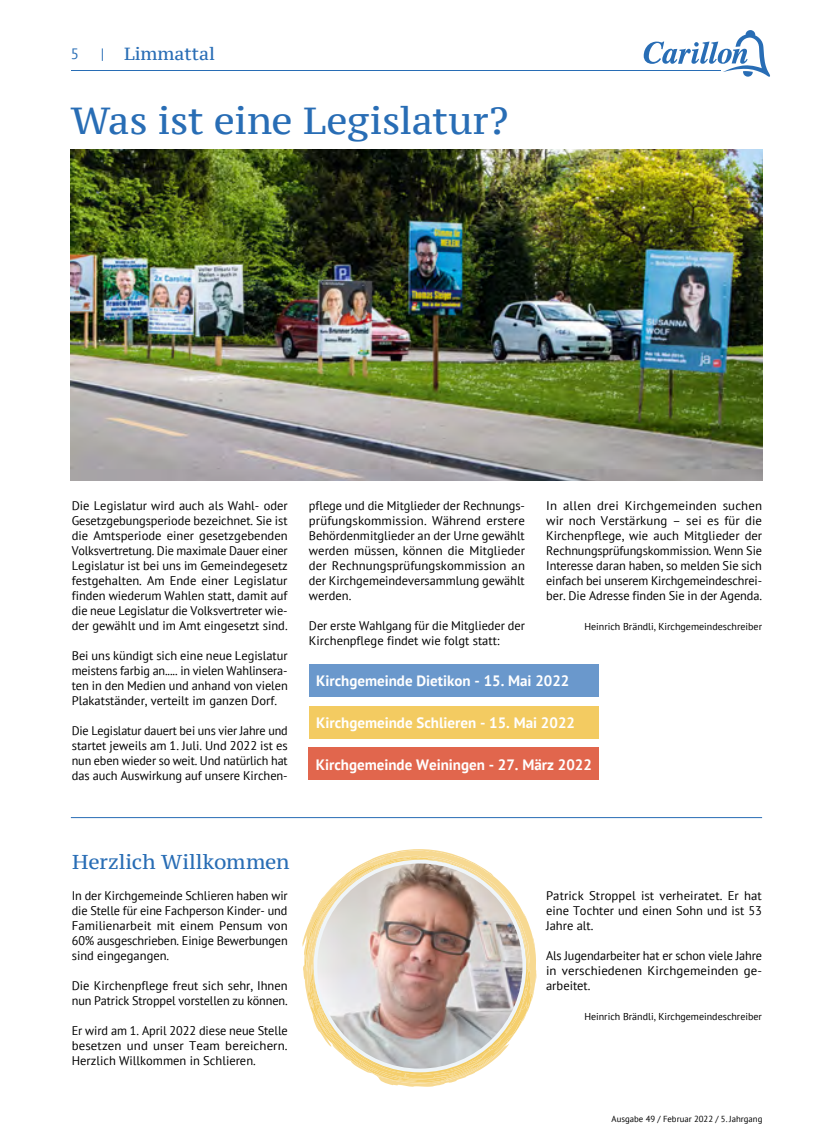
<style>
.page{position:relative;width:833px;height:1134px;background:#fff}
.page>*{position:absolute;margin:0;border:0;box-sizing:border-box;transform-origin:0 0}
.t1{font:37.5px "PT Serif Caption";letter-spacing:-.01em;color:#286db5}
.t2{font:20px "PT Serif Caption";letter-spacing:-.01em;color:#286db5}
.t3{font:17.5px "PT Serif Caption";color:#286db5}
.t4{font:700 15px "PT Sans";color:#fff}
.t5{font:15px "PT Sans";color:#286db5}
.t6{font:12.5px/15px "PT Sans";color:#000;text-align:justify}
.t7{font:10px "PT Sans";color:#000}
.t8{font:8.75px "PT Sans";color:#000}
</style>
<div class="page">
<hr style="left:71px;top:70px;width:650px;height:1px;background:#286db5">
<svg style="left:643px;top:30px;width:127px;height:47px"></svg>
<img style="left:71px;top:150px;width:691px;height:331px">
<hr style="left:71px;top:817px;width:691px;height:1px;background:#286db5">
<svg style="left:303px;top:849px;width:234px;height:238px"></svg>
<img style="left:315px;top:862px;width:209px;height:208px;border-radius:104px">
<div style="left:309px;top:664px;width:289px;height:33px;background:#6a98cc"></div>
<div style="left:309px;top:748px;width:290px;height:32px;background:#e1664d"></div>
<div style="left:309px;top:706px;width:289px;height:32px;background:#f3cb61"></div>
<p class="t5" style="left:71px;top:45px;width:10px">5</p>
<p class="t5" style="left:101px;top:44px;width:5px">|</p>
<h3 class="t3" style="left:124px;top:43px;width:93px">Limmattal</h3>
<h1 class="t1" style="left:71px;top:97px;width:439px">Was ist eine Legislatur?</h1>
<p class="t6" style="left:72px;top:497px;width:218px">Die Legislatur wird auch als Wahl- oder Gesetzgebungsperiode bezeichnet. Sie ist die Amtsperiode einer gesetzgebenden Volksvertretung. Die maximale Dauer einer Legislatur ist bei uns im Gemeindegesetz festgehalten. Am Ende einer Legislatur finden wiederum Wahlen statt, damit auf die neue Legislatur die Volksvertreter wie&shy;der gewählt und im Amt eingesetzt sind.</p>
<p class="t6" style="left:72px;top:647px;width:217px">Bei uns kündigt sich eine neue Legislatur meistens farbig an..... in vielen Wahlinsera&shy;ten in den Medien und anhand von vielen Plakatständer, verteilt im ganzen Dorf.</p>
<p class="t6" style="left:72px;top:722px;width:217px">Die Legislatur dauert bei uns vier Jahre und startet jeweils am 1. Juli. Und 2022 ist es nun eben wieder so weit. Und natürlich hat das auch Auswirkung auf unsere Kirchen-</p>
<p class="t6" style="left:309px;top:497px;width:217px">pflege und die Mitglieder der Rechnungs&shy;prüfungskommission. Während erstere Behördenmitglieder an der Urne gewählt werden müssen, können die Mitglieder der Rechnungsprüfungskommission an der Kirchgemeindeversammlung gewählt werden.</p>
<p class="t6" style="left:309px;top:617px;width:217px">Der erste Wahlgang für die Mitglieder der<br>Kirchenpflege findet wie folgt statt:</p>
<p class="t6" style="left:546px;top:497px;width:218px">In allen drei Kirchgemeinden suchen wir noch Verstärkung – sei es für die Kirchenpflege, wie auch Mitglieder der Rechnungsprüfungskommission. Wenn Sie Interesse daran haben, so melden Sie sich einfach bei unserem Kirchgemeindeschrei&shy;ber. Die Adresse finden Sie in der Agenda.</p>
<p class="t7" style="left:584px;top:620px;width:179px">Heinrich Brändli, Kirchgemeindeschreiber</p>
<p class="t4" style="left:316px;top:671px;width:255px">Kirchgemeinde Dietikon - 15. Mai 2022</p>
<p class="t4" style="left:316px;top:712px;width:260px">Kirchgemeinde Schlieren - 15. Mai 2022</p>
<p class="t4" style="left:316px;top:754px;width:278px">Kirchgemeinde Weiningen - 27. März 2022</p>
<h2 class="t2" style="left:72px;top:849px;width:219px">Herzlich Willkommen</h2>
<p class="t6" style="left:72px;top:888px;width:217px">In der Kirchgemeinde Schlieren haben wir die Stelle für eine Fachperson Kinder- und Familienarbeit mit einem Pensum von 60% ausgeschrieben. Einige Bewerbungen sind eingegangen.</p>
<p class="t6" style="left:72px;top:978px;width:217px">Die Kirchenpflege freut sich sehr, Ihnen nun Patrick Stroppel vorstellen zu können.</p>
<p class="t6" style="left:72px;top:1023px;width:217px">Er wird am 1. April 2022 diese neue Stelle besetzen und unser Team bereichern.<br>Herzlich Willkommen in Schlieren.</p>
<p class="t6" style="left:546px;top:888px;width:217px">Patrick Stroppel ist verheiratet. Er hat eine Tochter und einen Sohn und ist 53<br>Jahre alt.</p>
<p class="t6" style="left:546px;top:948px;width:217px">Als Jugendarbeiter hat er schon viele Jahre in verschiedenen Kirchgemeinden ge&shy;arbeitet.</p>
<p class="t7" style="left:584px;top:1010px;width:179px">Heinrich Brändli, Kirchgemeindeschreiber</p>
<p class="t8" style="left:611px;top:1113px;width:152px">Ausgabe 49 / Februar 2022 / 5. Jahrgang</p>
</div>
